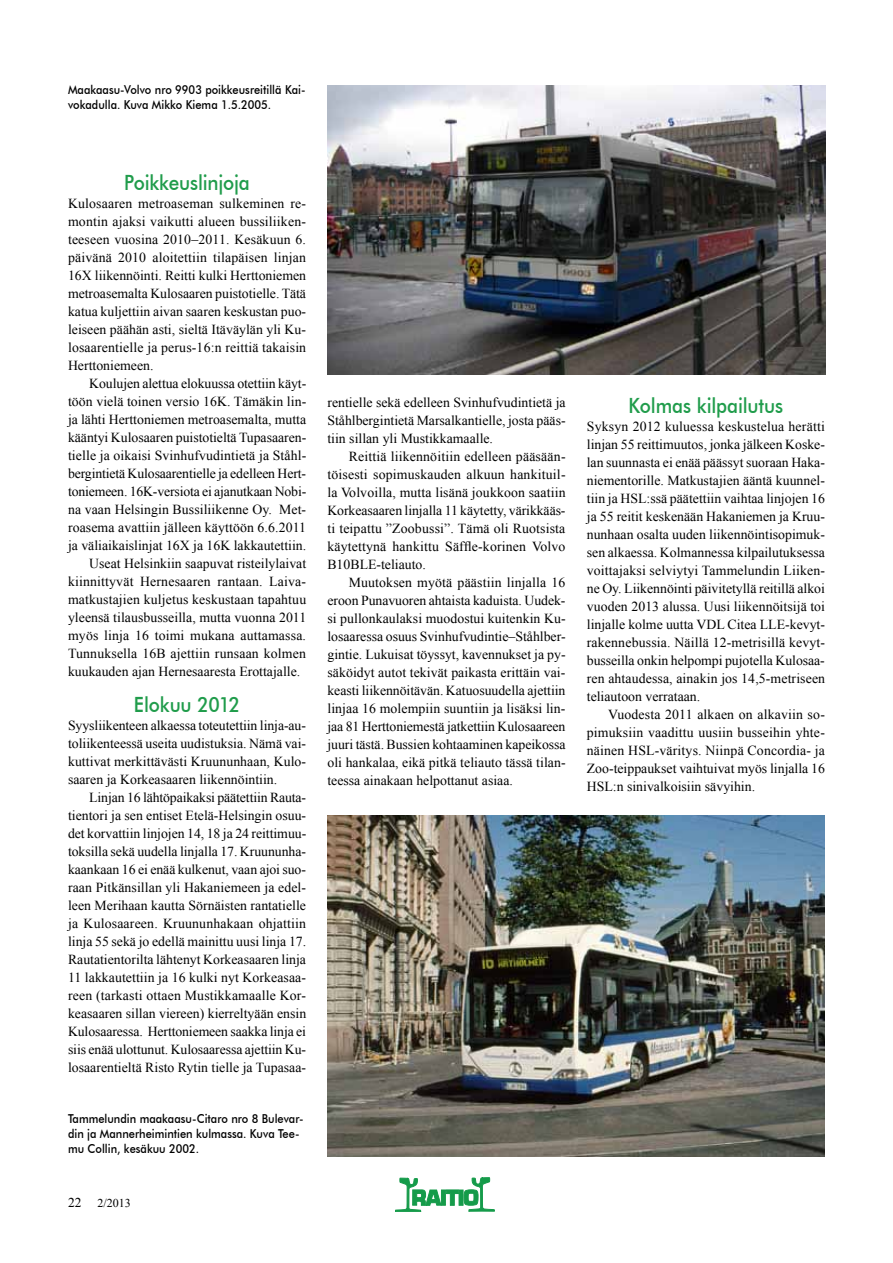
<style>
.page{position:relative;width:893px;height:1263px;background:#fff}
.page>*{position:absolute;margin:0;border:0;box-sizing:border-box;transform-origin:0 0}
.t1{font:500 21px "Futura BT";letter-spacing:-.01em;color:#209c4b;scale:.9 1}
.t2{font:13.8px/18px "Times New Roman";color:#000;text-align:justify}
.t3{font:500 12.3px/15px "Futura BT";color:#000;scale:.9 1}
.t4{font:12px "Times New Roman";color:#000}
.s1{font-size:13.5px}
</style>
<div class="page">
<img style="left:327px;top:816px;width:498px;height:341px">
<img style="left:327px;top:85px;width:498px;height:290px">
<svg style="left:395px;top:1177px;width:100px;height:35px"></svg>
<p class="t3" style="left:68px;top:82px;width:265px">Maakaasu-Volvo nro 9903 poikkeusreitillä Kai&shy;vokadulla. Kuva Mikko Kiema 1.5.2005.</p>
<h1 class="t1" style="left:124px;top:170px;width:141px">Poikkeuslinjoja</h1>
<p class="t2" style="left:68px;top:194px;width:240px">Kulosaaren metroaseman sulkeminen re&shy;montin ajaksi vaikutti alueen bussiliiken&shy;teeseen vuosina 2010–2011. Kesäkuun 6. päivänä 2010 aloitettiin tilapäisen linjan 16X liikennöinti. Reitti kulki Herttoniemen metroasemalta Kulosaaren puistotielle. Tätä katua kuljettiin aivan saaren keskustan puo&shy;leiseen päähän asti, sieltä Itäväylän yli Ku&shy;losaarentielle ja perus-16:n reittiä takaisin Herttoniemeen.</p>
<p class="t2" style="left:89px;top:374px;width:219px">Koulujen alettua elokuussa otettiin käyt-</p>
<p class="t2" style="left:68px;top:392px;width:240px">töön vielä toinen versio 16K. Tämäkin lin-</p>
<p class="t2" style="left:68px;top:410px;width:240px">ja lähti Herttoniemen metroasemalta, mutta</p>
<p class="t2" style="left:68px;top:428px;width:240px">kääntyi Kulosaaren puistotieltä Tupasaaren-</p>
<p class="t2" style="left:68px;top:446px;width:240px">tielle ja oikaisi Svinhufvudintietä ja Ståhl-</p>
<p class="t2" style="left:68px;top:464px;width:240px">bergintietä Kulosaarentielle ja edelleen Hert-</p>
<p class="t2" style="left:68px;top:482px;width:240px">toniemeen. 16K-versiota ei ajanutkaan Nobi-</p>
<p class="t2" style="left:68px;top:500px;width:240px">na vaan Helsingin Bussiliikenne Oy. Met-</p>
<p class="t2" style="left:68px;top:518px;width:240px">roasema avattiin jälleen käyttöön 6.6.2011</p>
<p class="t2" style="left:68px;top:536px;width:240px">ja väliaikaislinjat 16X ja 16K lakkautettiin.</p>
<p class="t2" style="left:89px;top:554px;width:218px">Useat Helsinkiin saapuvat risteilylaivat</p>
<p class="t2" style="left:68px;top:572px;width:240px">kiinnittyvät Hernesaaren rantaan. Laiva-</p>
<p class="t2" style="left:68px;top:590px;width:240px">matkustajien kuljetus keskustaan tapahtuu</p>
<p class="t2" style="left:68px;top:608px;width:240px">yleensä tilausbusseilla, mutta vuonna 2011</p>
<p class="t2" style="left:68px;top:626px;width:240px">myös linja 16 toimi mukana auttamassa.</p>
<p class="t2" style="left:68px;top:644px;width:239px">Tunnuksella 16B ajettiin runsaan kolmen</p>
<p class="t2" style="left:68px;top:662px;width:234px">kuukauden ajan Hernesaaresta Erottajalle.</p>
<h1 class="t1" style="left:134px;top:692px;width:120px">Elokuu 2012</h1>
<p class="t2" style="left:68px;top:716px;width:240px">Syysliikenteen alkaessa toteutettiin linja-au&shy;toliikenteessä useita uudistuksia. Nämä vai&shy;kuttivat merkittävästi Kruununhaan, Kulo&shy;saaren ja Korkeasaaren liikennöintiin.</p>
<p class="t2" style="left:68px;top:788px;width:240px;text-indent:21px">Linjan 16 lähtöpaikaksi päätettiin Rauta&shy;tientori ja sen entiset Etelä-Helsingin osuu&shy;det korvattiin linjojen 14, 18 ja 24 reittimuu&shy;toksilla sekä uudella linjalla 17. Kruununha&shy;kaankaan 16 ei enää kulkenut, vaan ajoi suo&shy;raan Pitkänsillan yli Hakaniemeen ja edel&shy;leen Merihaan kautta Sörnäisten rantatielle ja Kulosaareen. Kruununhakaan ohjattiin linja 55 sekä jo edellä mainittu uusi linja 17.<br>Rautatientorilta lähtenyt Korkeasaaren linja 11 lakkautettiin ja 16 kulki nyt Korkeasaa&shy;reen (tarkasti ottaen Mustikkamaalle Kor&shy;keasaaren sillan viereen) kierreltyään ensin Kulosaaressa. Herttoniemeen saakka linja ei siis enää ulottunut. Kulosaaressa ajettiin Ku&shy;losaarentieltä Risto Rytin tielle ja Tupasaa-</p>
<p class="t3" style="left:68px;top:1111px;width:263px">Tammelundin maakaasu-Citaro nro 8 Bulevar&shy;din ja Mannerheimintien kulmassa. Kuva Tee&shy;mu Collin, kesäkuu 2002.</p>
<p class="t4" style="left:68px;top:1195px;width:64px"><span class="s1">22</span> 2/2013</p>
<p class="t2" style="left:327px;top:393px;width:240px">rentielle sekä edelleen Svinhufvudintietä ja Ståhlbergintietä Marsalkantielle, josta pääs&shy;tiin sillan yli Mustikkamaalle.</p>
<p class="t2" style="left:327px;top:447px;width:240px;text-indent:21px">Reittiä liikennöitiin edelleen pääsään&shy;töisesti sopimuskauden alkuun hankituil&shy;la Volvoilla, mutta lisänä joukkoon saatiin Korkeasaaren linjalla 11 käytetty, värikkääs&shy;ti teipattu ”Zoobussi”. Tämä oli Ruotsista käytettynä hankittu Säffle-korinen Volvo B10BLE-teliauto.</p>
<p class="t2" style="left:327px;top:573px;width:240px;text-indent:21px">Muutoksen myötä päästiin linjalla 16 eroon Punavuoren ahtaista kaduista. Uudek&shy;si pullonkaulaksi muodostui kuitenkin Ku&shy;losaaressa osuus Svinhufvudintie–Ståhlber&shy;gintie. Lukuisat töyssyt, kavennukset ja py&shy;säköidyt autot tekivät paikasta erittäin vai&shy;keasti liikennöitävän. Katuosuudella ajettiin linjaa 16 molempiin suuntiin ja lisäksi lin&shy;jaa 81 Herttoniemestä jatkettiin Kulosaareen juuri tästä. Bussien kohtaaminen kapeikossa oli hankalaa, eikä pitkä teliauto tässä tilan&shy;teessa ainakaan helpottanut asiaa.</p>
<h1 class="t1" style="left:629px;top:393px;width:173px">Kolmas kilpailutus</h1>
<p class="t2" style="left:587px;top:417px;width:240px">Syksyn 2012 kuluessa keskustelua herätti linjan 55 reittimuutos, jonka jälkeen Koske&shy;lan suunnasta ei enää päässyt suoraan Haka&shy;niementorille. Matkustajien ääntä kuunnel&shy;tiin ja HSL:ssä päätettiin vaihtaa linjojen 16 ja 55 reitit keskenään Hakaniemen ja Kruu&shy;nunhaan osalta uuden liikennöintisopimuk&shy;sen alkaessa. Kolmannessa kilpailutuksessa voittajaksi selviytyi Tammelundin Liiken&shy;ne Oy. Liikennöinti päivitetyllä reitillä alkoi vuoden 2013 alussa. Uusi liikennöitsijä toi linjalle kolme uutta VDL Citea LLE-kevyt&shy;rakennebussia. Näillä 12-metrisillä kevyt&shy;busseilla onkin helpompi pujotella Kulosaa&shy;ren ahtaudessa, ainakin jos 14,5-metriseen teliautoon verrataan.</p>
<p class="t2" style="left:587px;top:705px;width:240px;text-indent:21px">Vuodesta 2011 alkaen on alkaviin so&shy;pimuksiin vaadittu uusiin busseihin yhte&shy;näinen HSL-väritys. Niinpä Concordia- ja Zoo-teippaukset vaihtuivat myös linjalla 16<br>HSL:n sinivalkoisiin sävyihin.</p>
</div>
